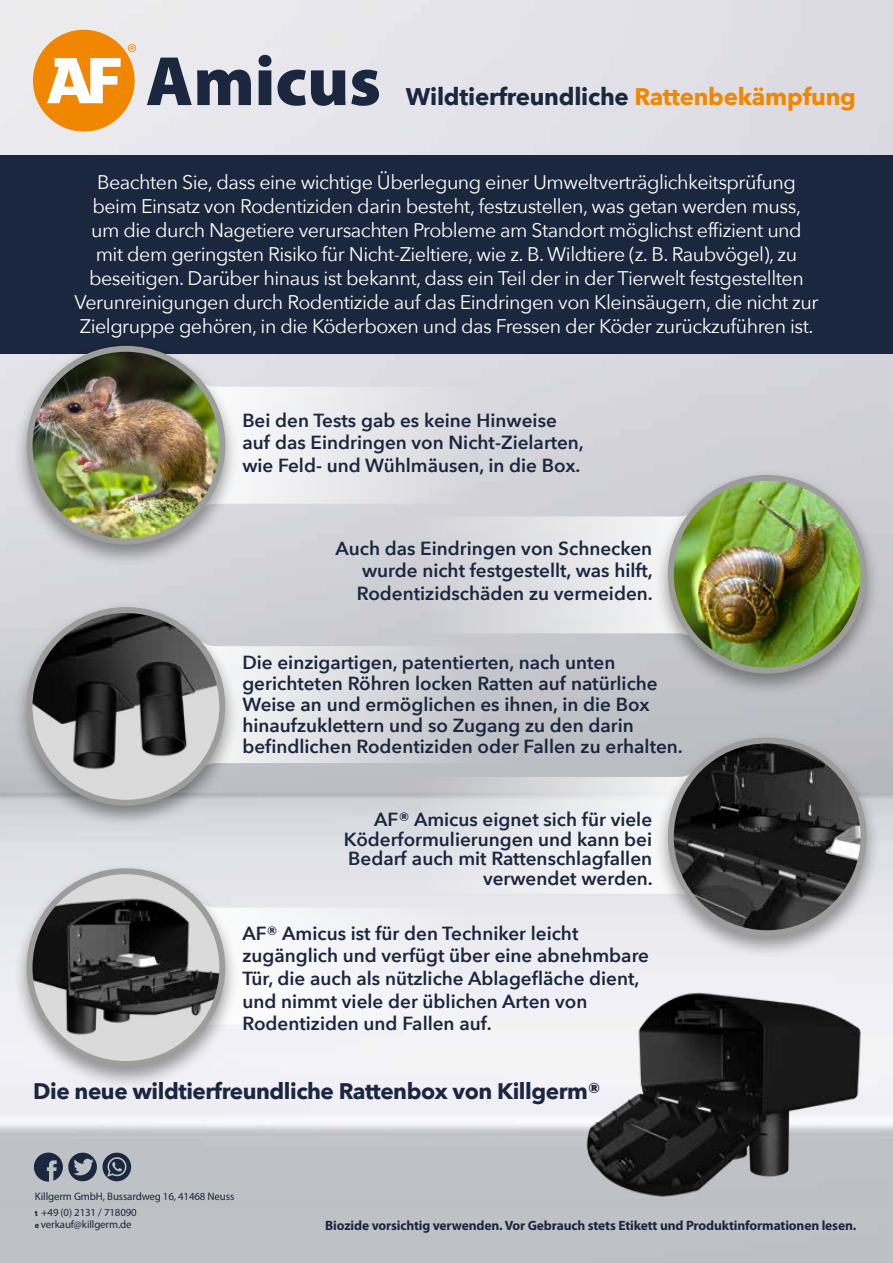
<style>
.page{position:relative;width:893px;height:1263px;background:#fff}
.page>*{position:absolute;margin:0;border:0;box-sizing:border-box;transform-origin:0 0}
.t1{font:900 70.35px "Myriad Pro";color:#1b263f}
.t2{font:700 24px "Avenir Next";letter-spacing:-.01em;color:#1b263f}
.t3{font:700 22.5px "Avenir Next";letter-spacing:-.02em;color:#1b263f}
.t4{font:19.65px/24px "Avenir Next";letter-spacing:-.025em;color:#fff;text-align:center}
.t5{font:600 18.9px/22.6px "Avenir Next";color:#1b263f}
.t6{font:700 13.5px "Myriad Pro";letter-spacing:-.01em;color:#1b263f}
.t7{font:10.8px/16.2px "Myriad Pro";letter-spacing:-.01em;color:#1b263f}
.s1{color:#f18700}
.s2{font-weight:700;font-size:8.4px}
</style>
<div class="page">
<img style="left:0;top:0;width:893px;height:1263px">
<svg style="left:239px;top:353px;width:266px;height:189px;fill:#dfdee4"></svg>
<svg style="left:389px;top:478px;width:265px;height:193px;fill:#d7d7dc"></svg>
<svg style="left:389px;top:739px;width:265px;height:193px;fill:#e8e7ec"></svg>
<svg style="left:239px;top:608px;width:266px;height:193px"></svg>
<svg style="left:239px;top:870px;width:266px;height:192px;fill:#f2f2f6"></svg>
<div style="left:0;top:155px;width:893px;height:198px;background:#1b263f"></div>
<svg style="left:34px;top:1152px;width:63px;height:29px"></svg>
<div style="left:33px;top:30px;width:102px;height:102px;background:#f18700;border-radius:50%"></div>
<svg style="left:47px;top:58px;width:74px;height:45px"></svg>
<svg style="left:128px;top:44px;width:8px;height:8px"></svg>
<div style="left:13px;top:341px;width:226px;height:226px;background:#000;opacity:.4"></div>
<img style="left:30px;top:349px;width:192px;height:193px;border-radius:96px">
<div style="left:27px;top:346px;width:198px;height:198px;border:6px solid #9d9d9c;border-radius:50%"></div>
<div style="left:654px;top:470px;width:226px;height:226px;background:#000;opacity:.4"></div>
<img style="left:671px;top:478px;width:192px;height:193px;border-radius:96px">
<div style="left:668px;top:475px;width:198px;height:199px;border:6px solid #9d9d9c;border-radius:50%"></div>
<div style="left:13px;top:602px;width:226px;height:226px;background:#000;opacity:.4"></div>
<img style="left:30px;top:610px;width:192px;height:191px">
<div style="left:27px;top:607px;width:198px;height:199px;border:6px solid #9d9d9c;border-radius:50%"></div>
<div style="left:13px;top:863px;width:226px;height:226px;background:#000;opacity:.4"></div>
<img style="left:30px;top:871px;width:192px;height:193px;border-radius:96px">
<div style="left:27px;top:868px;width:198px;height:199px;border:6px solid #9d9d9c;border-radius:50%"></div>
<div style="left:654px;top:732px;width:226px;height:226px;background:#000;opacity:.4"></div>
<img style="left:671px;top:740px;width:192px;height:193px">
<div style="left:668px;top:737px;width:198px;height:199px;border:6px solid #9d9d9c;border-radius:50%"></div>
<img style="left:523px;top:975px;width:370px;height:238px">
<div style="left:103px;top:1153px;width:28px;height:28px;background:#1b263f;border-radius:50%"></div>
<svg style="left:107px;top:1157px;width:20px;height:20px"></svg>
<h1 class="t1" style="left:146px;top:34px;width:237px">Amicus</h1>
<p class="t2" style="left:406px;top:76px;width:452px">Wildtierfreundliche <span class="s1">Rattenbekämpfung</span></p>
<p class="t4" style="left:75px;top:170px;width:745px">Beachten Sie, dass eine wichtige Überlegung einer Umweltverträglichkeitsprüfung beim Einsatz von Rodentiziden darin besteht, festzustellen, was getan werden muss,<br>um die durch Nagetiere verursachten Probleme am Standort möglichst effizient und<br>mit dem geringsten Risiko für Nicht-Zieltiere, wie z. B. Wildtiere (z. B. Raubvögel), zu beseitigen. Darüber hinaus ist bekannt, dass ein Teil der in der Tierwelt festgestellten Verunreinigungen durch Rodentizide auf das Eindringen von Kleinsäugern, die nicht zur Zielgruppe gehören, in die Köderboxen und das Fressen der Köder zurückzuführen ist.</p>
<p class="t5" style="left:242px;top:408px;width:343px">Bei den Tests gab es keine Hinweise auf das Eindringen von Nicht-Zielarten, wie Feld- und Wühlmäusen, in die Box.</p>
<p class="t5" style="left:357px;top:536px;width:298px;text-align:justify;text-indent:-21px">Auch das Eindringen von Schnecken wurde nicht festgestellt, was hilft, Rodentizidschäden zu vermeiden.</p>
<p class="t5" style="left:242px;top:651px;width:442px;line-height:21px">Die einzigartigen, patentierten, nach unten gerichteten Röhren locken Ratten auf natürliche Weise an und ermöglichen es ihnen, in die Box hinaufzuklettern und so Zugang zu den darin befindlichen Rodentiziden oder Fallen zu erhalten.</p>
<p class="t5" style="left:344px;top:809px;width:310px;line-height:19.5px;text-align:right">AF® Amicus eignet sich für viele<br>Köderformulierungen und kann bei<br>Bedarf auch mit Rattenschlagfallen verwendet werden.</p>
<p class="t5" style="left:242px;top:921px;width:408px">AF® Amicus ist für den Techniker leicht zugänglich und verfügt über eine abnehmbare Tür, die auch als nützliche Ablagefläche dient, und nimmt viele der üblichen Arten von Rodentiziden und Fallen auf.</p>
<p class="t3" style="left:33px;top:1071px;width:569px">Die neue wildtierfreundliche Rattenbox von Killgerm®</p>
<p class="t7" style="left:35px;top:1188px;width:201px">Killgerm GmbH, Bussardweg 16, 41468 Neuss <span class="s2">t</span> +49 (0) 2131 / 718090</p>
<p class="t7" style="left:35px;top:1216px;width:98px"><span class="s2">e</span> verkauf@killgerm.de</p>
<p class="t6" style="left:325px;top:1216px;width:532px">Biozide vorsichtig verwenden. Vor Gebrauch stets Etikett und Produktinformationen lesen.</p>
</div>
